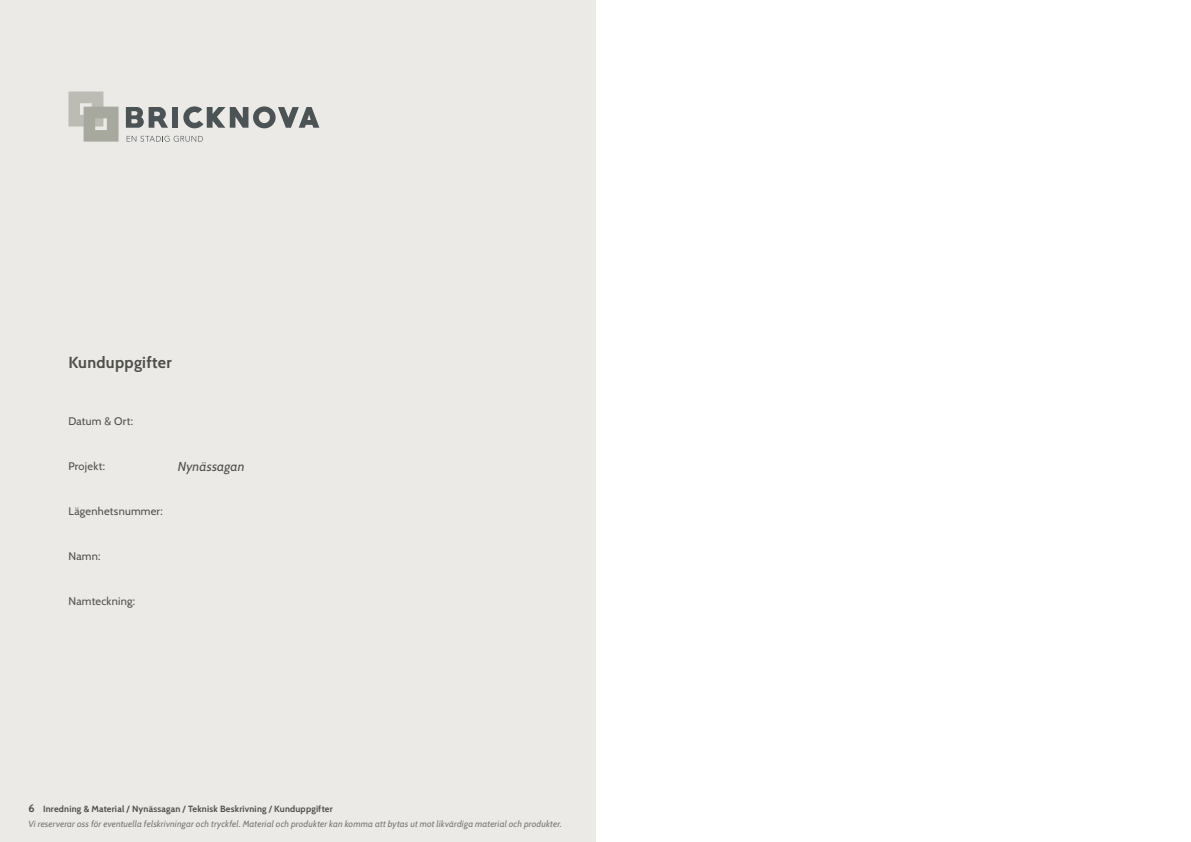
<style>
.page{position:relative;width:1191px;height:842px;background:#fff}
.page>*{position:absolute;margin:0;border:0;box-sizing:border-box;transform-origin:0 0}
.t1{font:700 16px "Cabin";letter-spacing:.02em;color:#4f4f4a}
.t2{font:italic 13px "Cabin";letter-spacing:.015em;color:#4f4f4a}
.t3{font:11px "Cabin";letter-spacing:.02em;color:#4f4f4a}
.t4{font:italic 9px/15px "Cabin";letter-spacing:.02em;color:#767971}
.s1{font-weight:700;font-style:normal;font-size:11px;color:#4f4f4a}
.s2{font-weight:700;font-style:normal;color:#4f4f4a}
</style>
<div class="page">
<div style="left:0;top:0;width:595px;height:842px;background:#ebeae7"></div>
<svg style="left:127px;top:136px;width:76px;height:6px"></svg>
<svg style="left:126px;top:107px;width:42px;height:21px"></svg>
<div style="left:172px;top:107px;width:6px;height:21px;background:#4b5354"></div>
<svg style="left:183px;top:106px;width:136px;height:22px"></svg>
<svg style="left:68px;top:92px;width:51px;height:50px"></svg>
<h1 class="t1" style="left:68px;top:350px;width:105px">Kunduppgifter</h1>
<p class="t3" style="left:68px;top:412px;width:66px">Datum &amp; Ort:</p>
<p class="t3" style="left:68px;top:457px;width:38px">Projekt:</p>
<p class="t3" style="left:68px;top:502px;width:96px">Lägenhetsnummer:</p>
<p class="t3" style="left:68px;top:547px;width:33px">Namn:</p>
<p class="t3" style="left:68px;top:592px;width:68px">Namteckning:</p>
<h2 class="t2" style="left:178px;top:456px;width:68px">Nynässagan</h2>
<p class="t4" style="left:28px;top:800px;width:535px"><span class="s1">6</span> <span class="s2">Inredning &amp; Material / Nynässagan / Teknisk Beskrivning / Kunduppgifter<br></span>Vi reserverar oss för eventuella felskrivningar och tryckfel. Material och produkter kan komma att bytas ut mot likvärdiga material och produkter.</p>
</div>
